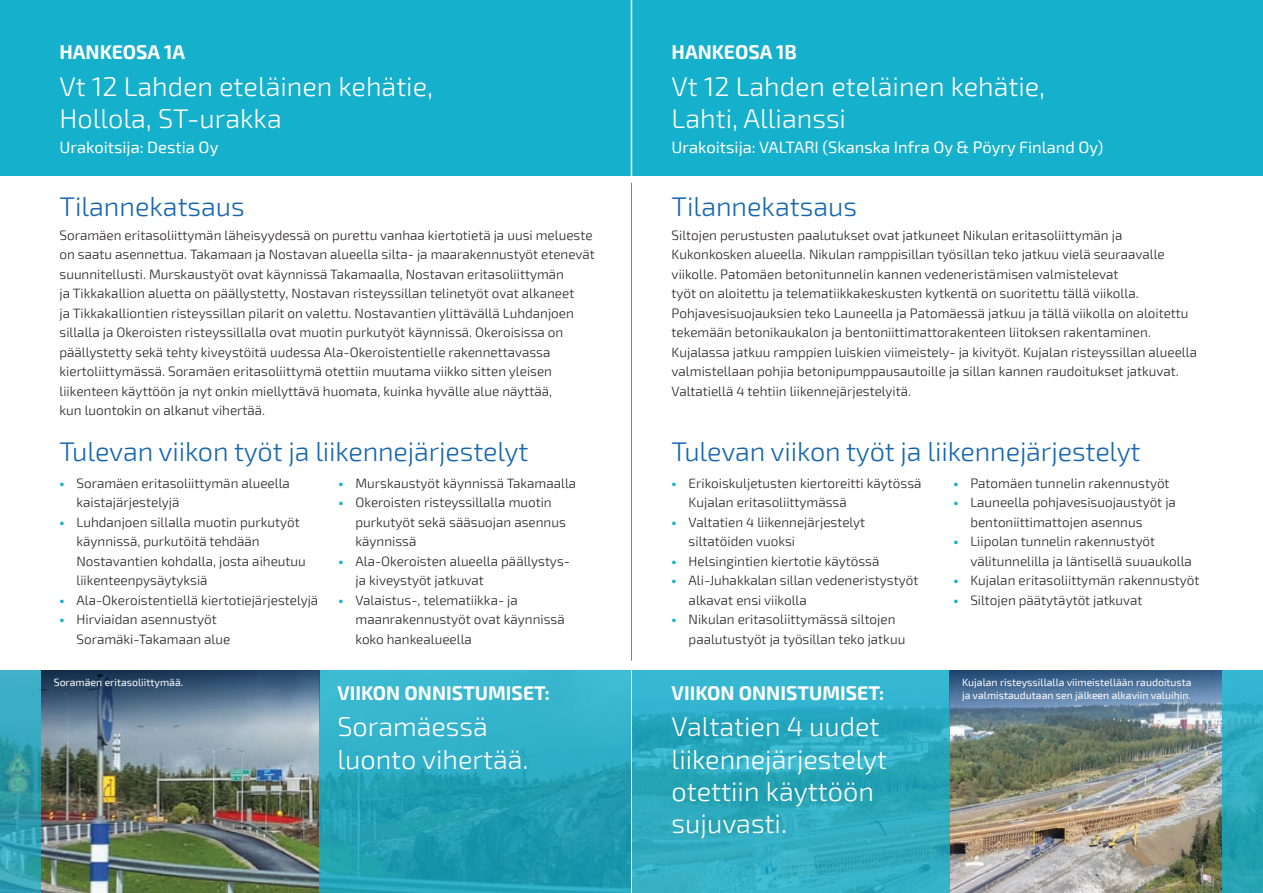
<style>
.page{position:relative;width:1263px;height:893px;background:#fff}
.page>*{position:absolute;margin:0;border:0;box-sizing:border-box;transform-origin:0 0}
.t1{font:300 27px/32.4px "Exo 2";color:#fff}
.t2{font:300 27px "Exo 2";letter-spacing:-.005em;color:#1766b0}
.t3{font:700 19.5px "Exo 2";color:#fff}
.t4{font:16.5px "Exo 2";color:#fff}
.t5{font:300 13.5px/19.5px "Exo 2";color:#231f20}
.t6{font:10.5px/12.6px "Exo 2";color:#fff}
.s1{font-weight:800;color:#14b0cc}
</style>
<div class="page">
<div style="left:0;top:0;width:1263px;height:175px;background:#14b0cc"></div>
<hr style="left:631px;top:0;width:1px;height:182px;background:#fff">
<hr style="left:631px;top:183px;width:1px;height:478px;background:#14b0cc">
<img style="left:41px;top:730px;width:1181px;height:163px">
<svg style="left:0;top:670px;width:41px;height:223px;background:#35a2b3"></svg>
<svg style="left:1222px;top:670px;width:41px;height:223px;background:#2caabe"></svg>
<svg style="left:320px;top:670px;width:311px;height:223px;background:#29a7bd"></svg>
<svg style="left:632px;top:670px;width:317px;height:223px;background:#2eacc1"></svg>
<hr style="left:631px;top:665px;width:1px;height:228px;background:#fff">
<svg style="left:41px;top:670px;width:279px;height:72px;background:#627b93"></svg>
<svg style="left:949px;top:670px;width:273px;height:60px;background:#5f7d99"></svg>
<h2 class="t3" style="left:60px;top:41px;width:127px">HANKEOSA 1A</h2>
<h1 class="t1" style="left:60px;top:70px;width:375px">Vt 12 Lahden eteläinen kehätie,<br>Hollola, ST-urakka</h1>
<p class="t4" style="left:60px;top:138px;width:160px">Urakoitsija: Destia Oy</p>
<h1 class="t2" style="left:60px;top:191px;width:187px">Tilannekatsaus</h1>
<p class="t5" style="left:60px;top:225px;width:537px">Soramäen eritasoliittymän läheisyydessä on purettu vanhaa kiertotietä ja uusi melueste on saatu asennettua. Takamaan ja Nostavan alueella silta- ja maarakennustyöt etenevät suunnitellusti. Murskaustyöt ovat käynnissä Takamaalla, Nostavan eritasoliittymän<br>ja Tikkakallion aluetta on päällystetty, Nostavan risteyssillan telinetyöt ovat alkaneet<br>ja Tikkakalliontien risteyssillan pilarit on valettu. Nostavantien ylittävällä Luhdanjoen sillalla ja Okeroisten risteyssillalla ovat muotin purkutyöt käynnissä. Okeroisissa on päällystetty sekä tehty kiveystöitä uudessa Ala-Okeroistentielle rakennettavassa kiertoliittymässä. Soramäen eritasoliittymä otettiin muutama viikko sitten yleisen liikenteen käyttöön ja nyt onkin miellyttävä huomata, kuinka hyvälle alue näyttää,<br>kun luontokin on alkanut vihertää.</p>
<h1 class="t2" style="left:60px;top:436px;width:470px">Tulevan viikon työt ja liikennejärjestelyt</h1>
<p class="t5" style="left:77px;top:474px;width:215px;text-indent:-17px"><span class="s1">•</span> Soramäen eritasoliittymän alueella kaistajärjestelyjä</p>
<p class="t5" style="left:77px;top:512px;width:231px;text-indent:-17px"><span class="s1">•</span> Luhdanjoen sillalla muotin purkutyöt käynnissä, purkutöitä tehdään Nostavantien kohdalla, josta aiheutuu liikenteenpysäytyksiä</p>
<p class="t5" style="left:60px;top:590px;width:260px"><span class="s1">•</span> Ala-Okeroistentiellä kiertotiejärjestelyjä</p>
<p class="t5" style="left:77px;top:610px;width:155px;text-indent:-17px"><span class="s1">•</span> Hirviaidan asennustyöt<br>Soramäki-Takamaan alue</p>
<p class="t5" style="left:338px;top:473px;width:239px"><span class="s1">•</span> Murskaustyöt käynnissä Takamaalla</p>
<p class="t5" style="left:355px;top:493px;width:212px;text-indent:-17px"><span class="s1">•</span> Okeroisten risteyssillalla muotin purkutyöt sekä sääsuojan asennus käynnissä</p>
<p class="t5" style="left:355px;top:551px;width:216px;text-indent:-17px"><span class="s1">•</span> Ala-Okeroisten alueella päällystys&shy;ja kiveystyöt jatkuvat</p>
<p class="t5" style="left:355px;top:590px;width:211px;text-indent:-17px"><span class="s1">•</span> Valaistus-, telematiikka- ja maanrakennustyöt ovat käynnissä koko hankealueella</p>
<h2 class="t3" style="left:672px;top:41px;width:127px">HANKEOSA 1B</h2>
<h1 class="t1" style="left:672px;top:70px;width:375px">Vt 12 Lahden eteläinen kehätie,<br>Lahti, Allianssi</h1>
<p class="t4" style="left:672px;top:138px;width:433px">Urakoitsija: VALTARI (Skanska Infra Oy &amp; Pöyry Finland Oy)</p>
<h1 class="t2" style="left:672px;top:191px;width:187px">Tilannekatsaus</h1>
<p class="t5" style="left:672px;top:225px;width:527px">Siltojen perustusten paalutukset ovat jatkuneet Nikulan eritasoliittymän ja Kukonkosken alueella. Nikulan ramppisillan työsillan teko jatkuu vielä seuraavalle viikolle. Patomäen betonitunnelin kannen vedeneristämisen valmistelevat<br>työt on aloitettu ja telematiikkakeskusten kytkentä on suoritettu tällä viikolla.<br>Pohjavesisuojauksien teko Launeella ja Patomäessä jatkuu ja tällä viikolla on aloitettu tekemään betonikaukalon ja bentoniittimattorakenteen liitoksen rakentaminen.<br>Kujalassa jatkuu ramppien luiskien viimeistely- ja kivityöt. Kujalan risteyssillan alueella valmistellaan pohjia betonipumppausautoille ja sillan kannen raudoitukset jatkuvat.<br>Valtatiellä 4 tehtiin liikennejärjestelyitä.</p>
<h1 class="t2" style="left:672px;top:436px;width:470px">Tulevan viikon työt ja liikennejärjestelyt</h1>
<p class="t5" style="left:689px;top:474px;width:234px;text-indent:-17px"><span class="s1">•</span> Erikoiskuljetusten kiertoreitti käytössä<br>Kujalan eritasoliittymässä</p>
<p class="t5" style="left:689px;top:512px;width:178px;text-indent:-17px"><span class="s1">•</span> Valtatien 4 liikennejärjestelyt siltatöiden vuoksi</p>
<p class="t5" style="left:672px;top:551px;width:209px"><span class="s1">•</span> Helsingintien kiertotie käytössä</p>
<p class="t5" style="left:689px;top:571px;width:231px;text-indent:-17px"><span class="s1">•</span> Ali-Juhakkalan sillan vedeneristystyöt alkavat ensi viikolla</p>
<p class="t5" style="left:689px;top:610px;width:218px;text-indent:-17px"><span class="s1">•</span> Nikulan eritasoliittymässä siltojen paalutustyöt ja työsillan teko jatkuu</p>
<p class="t5" style="left:953px;top:473px;width:218px"><span class="s1">•</span> Patomäen tunnelin rakennustyöt</p>
<p class="t5" style="left:970px;top:493px;width:207px;text-indent:-17px"><span class="s1">•</span> Launeella pohjavesisuojaustyöt ja bentoniittimattojen asennus</p>
<p class="t5" style="left:970px;top:532px;width:223px;text-indent:-17px"><span class="s1">•</span> Liipolan tunnelin rakennustyöt välitunnelilla ja läntisellä suuaukolla</p>
<p class="t5" style="left:953px;top:571px;width:247px"><span class="s1">•</span> Kujalan eritasoliittymän rakennustyöt</p>
<p class="t5" style="left:953px;top:590px;width:191px"><span class="s1">•</span> Siltojen päätytäytöt jatkuvat</p>
<p class="t6" style="left:54px;top:676px;width:131px">Soramäen eritasoliittymää.</p>
<p class="t6" style="left:962px;top:676px;width:231px">Kujalan risteyssillalla viimeistellään raudoitusta ja valmistaudutaan sen jälkeen alkaviin valuihin.</p>
<h2 class="t3" style="left:337px;top:681px;width:214px">VIIKON ONNISTUMISET:</h2>
<h1 class="t1" style="left:337px;top:711px;width:193px">Soramäessä luonto vihertää.</h1>
<h2 class="t3" style="left:672px;top:681px;width:214px">VIIKON ONNISTUMISET:</h2>
<h1 class="t1" style="left:672px;top:711px;width:217px">Valtatien 4 uudet liikennejärjestelyt otettiin käyttöön sujuvasti.</h1>
</div>
